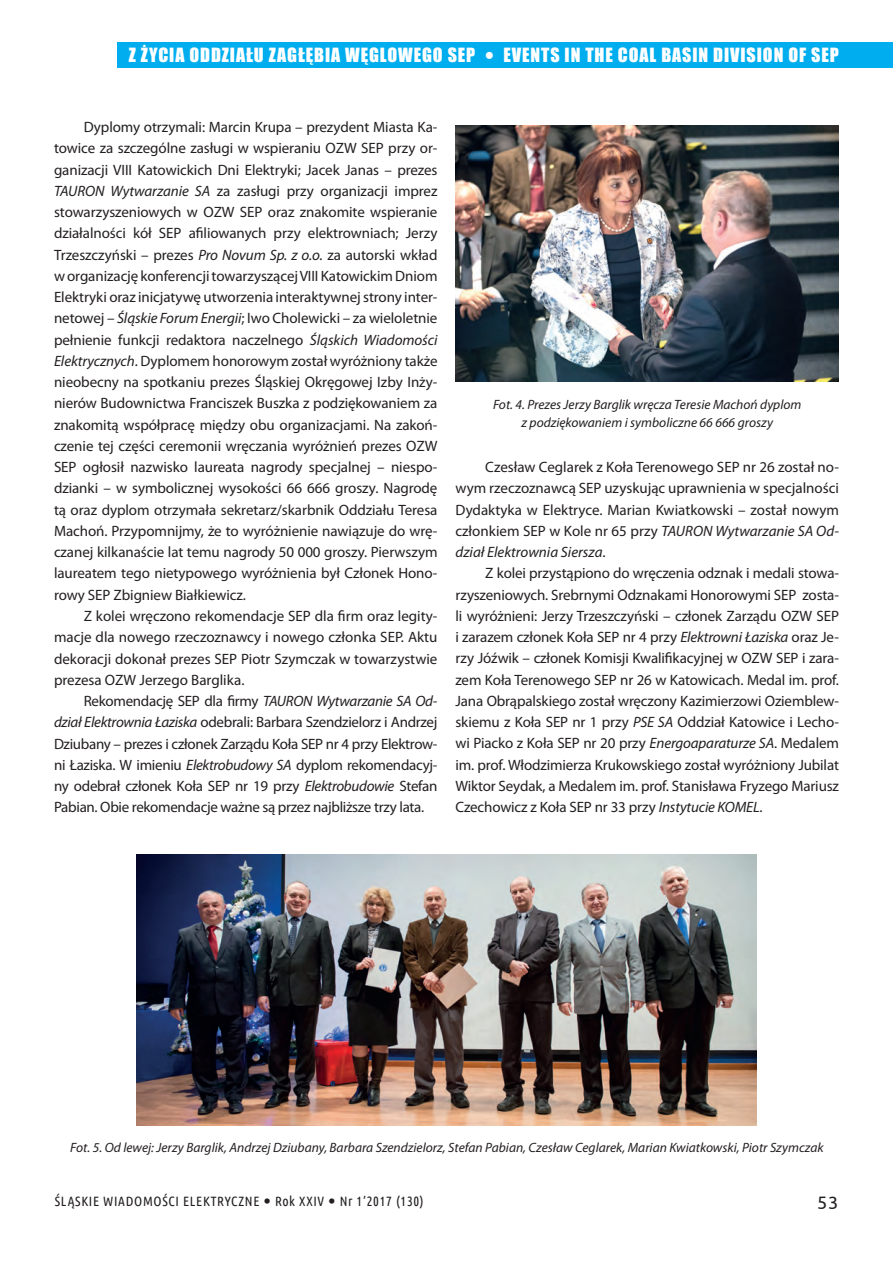
<style>
.page{position:relative;width:893px;height:1263px;background:#fff}
.page>*{position:absolute;margin:0;border:0;box-sizing:border-box;transform-origin:0 0}
.t1{font:18px "Impact";letter-spacing:.05em;color:#fff}
.t2{font:18px "Ubuntu";color:#231f20}
.t3{font:15px/21.3px "Myriad Pro";letter-spacing:-.005em;color:#231f20;text-align:justify}
.t4{font:italic 13.5px/18px "Myriad Pro";color:#231f20;text-align:center}
.t5{font:13.5px "Ubuntu Condensed";letter-spacing:.05em;color:#231f20}
.s1{font-style:italic}
</style>
<div class="page">
<div style="left:117px;top:42px;width:776px;height:26px;background:#00aeef"></div>
<img style="left:455px;top:125px;width:384px;height:256px">
<img style="left:136px;top:855px;width:620px;height:271px">
<p class="t1" style="left:129px;top:41px;width:348px">Z ŻYCIA ODDZIAŁU ZAGŁĘBIA WĘGLOWEGO SEP</p>
<p class="t1" style="left:503px;top:41px;width:337px">EVENTS IN THE COAL BASIN DIVISION OF SEP</p>
<p class="t3" style="left:54px;top:116px;width:385px;text-indent:30px">Dyplomy otrzymali: Marcin Krupa – prezydent Miasta Ka&shy;towice za szczególne zasługi w wspieraniu OZW SEP przy or&shy;ganizacji VIII Katowickich Dni Elektryki; Jacek Janas – prezes <span class="s1">TAURON Wytwarzanie SA</span> za zasługi przy organizacji imprez stowarzyszeniowych w OZW SEP oraz znakomite wspieranie działalności kół SEP afiliowanych przy elektrowniach; Jerzy Trzeszczyński – prezes <span class="s1">Pro Novum Sp. z o.o.</span> za autorski wkład w organizację konferencji towarzyszącej VIII Katowickim Dniom Elektryki oraz inicjatywę utworzenia interaktywnej strony inter&shy;netowej – <span class="s1">Śląskie Forum Energii</span>; Iwo Cholewicki – za wieloletnie pełnienie funkcji redaktora naczelnego <span class="s1">Śląskich Wiadomości Elektrycznych</span>. Dyplomem honorowym został wyróżniony także nieobecny na spotkaniu prezes Śląskiej Okręgowej Izby Inży&shy;nierów Budownictwa Franciszek Buszka z podziękowaniem za znakomitą współpracę między obu organizacjami. Na zakoń&shy;czenie tej części ceremonii wręczania wyróżnień prezes OZW SEP ogłosił nazwisko laureata nagrody specjalnej – niespo&shy;dzianki – w symbolicznej wysokości 66 666 groszy. Nagrodę tą oraz dyplom otrzymała sekretarz/skarbnik Oddziału Teresa Machoń. Przypomnijmy, że to wyróżnienie nawiązuje do wrę&shy;czanej kilkanaście lat temu nagrody 50 000 groszy. Pierwszym laureatem tego nietypowego wyróżnienia był Członek Hono&shy;rowy SEP Zbigniew Białkiewicz.</p>
<p class="t3" style="left:54px;top:605px;width:385px;text-indent:30px">Z kolei wręczono rekomendacje SEP dla firm oraz legity&shy;macje dla nowego rzeczoznawcy i nowego członka SEP. Aktu dekoracji dokonał prezes SEP Piotr Szymczak w towarzystwie prezesa OZW Jerzego Barglika.</p>
<p class="t3" style="left:54px;top:690px;width:385px;text-indent:30px">Rekomendację SEP dla firmy <span class="s1">TAURON Wytwarzanie SA Od&shy;dział Elektrownia Łaziska</span> odebrali: Barbara Szendzielorz i Andrzej Dziubany – prezes i członek Zarządu Koła SEP nr 4 przy Elektrow&shy;ni Łaziska. W imieniu <span class="s1">Elektrobudowy SA</span> dyplom rekomendacyj&shy;ny odebrał członek Koła SEP nr 19 przy <span class="s1">Elektrobudowie</span> Stefan Pabian. Obie rekomendacje ważne są przez najbliższe trzy lata.</p>
<p class="t4" style="left:493px;top:395px;width:310px">Fot. 4. Prezes Jerzy Barglik wręcza Teresie Machoń dyplom z podziękowaniem i symboliczne 66 666 groszy</p>
<p class="t3" style="left:455px;top:456px;width:385px;text-indent:30px">Czesław Ceglarek z Koła Terenowego SEP nr 26 został no&shy;wym rzeczoznawcą SEP uzyskując uprawnienia w specjalności Dydaktyka w Elektryce. Marian Kwiatkowski – został nowym członkiem SEP w Kole nr 65 przy <span class="s1">TAURON Wytwarzanie SA Od&shy;dział Elektrownia Siersza</span>.</p>
<p class="t3" style="left:455px;top:562px;width:385px;text-indent:30px">Z kolei przystąpiono do wręczenia odznak i medali stowa&shy;rzyszeniowych. Srebrnymi Odznakami Honorowymi SEP zosta&shy;li wyróżnieni: Jerzy Trzeszczyński – członek Zarządu OZW SEP i zarazem członek Koła SEP nr 4 przy <span class="s1">Elektrowni Łaziska</span> oraz Je&shy;rzy Jóźwik – członek Komisji Kwalifikacyjnej w OZW SEP i zara&shy;zem Koła Terenowego SEP nr 26 w Katowicach. Medal im. prof.<br>Jana Obrąpalskiego został wręczony Kazimierzowi Oziemblew&shy;skiemu z Koła SEP nr 1 przy <span class="s1">PSE SA</span> Oddział Katowice i Lecho&shy;wi Piacko z Koła SEP nr 20 przy <span class="s1">Energoaparaturze SA</span>. Medalem im. prof. Włodzimierza Krukowskiego został wyróżniony Jubilat Wiktor Seydak, a Medalem im. prof. Stanisława Fryzego Mariusz Czechowicz z Koła SEP nr 33 przy <span class="s1">Instytucie KOMEL</span>.</p>
<p class="t4" style="left:70px;top:1138px;width:755px">Fot. 5. Od lewej: Jerzy Barglik, Andrzej Dziubany, Barbara Szendzielorz, Stefan Pabian, Czesław Ceglarek, Marian Kwiatkowski, Piotr Szymczak</p>
<p class="t5" style="left:55px;top:1192px;width:370px">ŚLĄSKIE WIADOMOŚCI ELEKTRYCZNE Rok XXIV Nr 1’2017 (130)</p>
<p class="t2" style="left:817px;top:1192px;width:23px">53</p>
</div>
